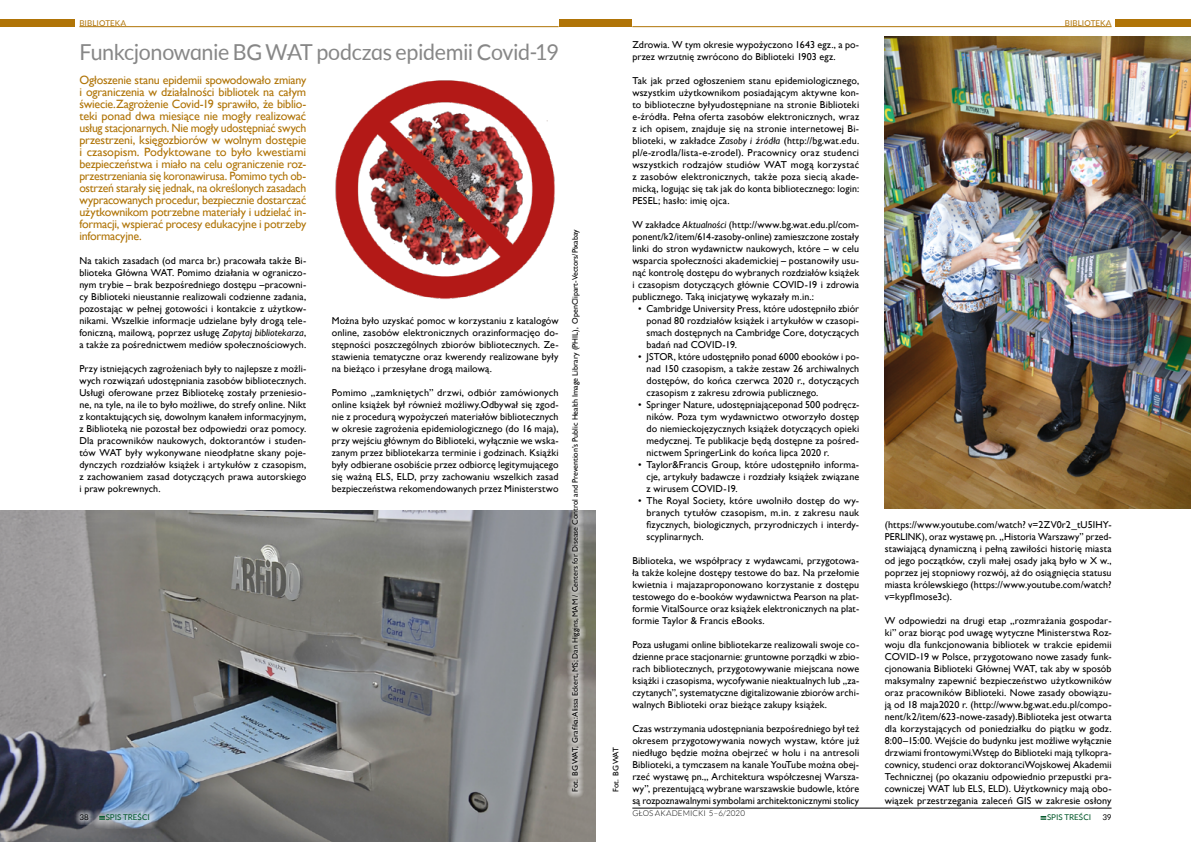
<style>
.page{position:relative;width:1191px;height:842px;background:#fff}
.page>*{position:absolute;margin:0;border:0;box-sizing:border-box;transform-origin:0 0}
.t1{font:22px "WA Tstyle";letter-spacing:-.02em;color:#878787}
.t2{font:12px/12px "Gill Sans";letter-spacing:-.02em;color:#b07407;text-align:justify}
.t3{font:10px/12px "Gill Sans";letter-spacing:.01em;color:#000;text-align:justify}
.t4{font:8px "Gill Sans";color:#000}
.t5{font:300 8px "WA Tstyle";letter-spacing:.015em;color:#000}
.t6{font:8px "WA Tstyle";color:#005628}
.t7{font:8px "WA Tstyle";letter-spacing:.01em;color:#b07407}
.t8{font:8px "WA Tstyle";color:#000}
.s1{font-style:italic}
</style>
<div class="page">
<hr style="left:632px;top:808px;width:479px;height:1px;background:#000">
<div style="left:1032px;top:804px;width:67px;height:24px;background:#fff"></div>
<svg style="left:1040px;top:816px;width:6px;height:4px"></svg>
<div style="left:1115px;top:19px;width:76px;height:8px;background:#b07407"></div>
<hr style="left:632px;top:26px;width:479px;height:1px;background:#b07407">
<div style="left:595px;top:19px;width:37px;height:8px;background:#b07407"></div>
<div style="left:558px;top:19px;width:37px;height:8px;background:#b07407"></div>
<hr style="left:79px;top:26px;width:479px;height:1px;background:#b07407">
<div style="left:0;top:19px;width:75px;height:8px;background:#b07407"></div>
<img style="left:884px;top:36px;width:307px;height:472px">
<img style="left:0;top:511px;width:595px;height:331px">
<svg style="left:74px;top:809px;width:17px;height:16px"></svg>
<img style="left:335px;top:80px;width:220px;height:219px">
<svg style="left:567px;top:510px;width:18px;height:287px;background:#a5a39d"></svg>
<svg style="left:91px;top:804px;width:67px;height:24px;background:#899bb1"></svg>
<svg style="left:99px;top:816px;width:6px;height:4px"></svg>
<p class="t7" style="left:79px;top:18px;width:48px">BIBLIOTEKA</p>
<p class="t7" style="left:1064px;top:18px;width:48px">BIBLIOTEKA</p>
<h1 class="t1" style="left:79px;top:39px;width:481px">Funkcjonowanie BG WAT podczas epidemii Covid-19</h1>
<p class="t2" style="left:79px;top:74px;width:228px">Ogłoszenie stanu epidemii spowodowało zmiany i ograniczenia w działalności bibliotek na całym świecie.Zagrożenie Covid-19 sprawiło, że biblio&shy;teki ponad dwa miesiące nie mogły realizować usług stacjonarnych. Nie mogły udostępniać swych przestrzeni, księgozbiorów w wolnym dostępie i czasopism. Podyktowane to było kwestiami bezpieczeństwa i miało na celu ograniczenie roz&shy;przestrzeniania się koronawirusa. Pomimo tych ob&shy;ostrzeń starały się jednak, na określonych zasadach wypracowanych procedur, bezpiecznie dostarczać użytkownikom potrzebne materiały i udzielać in&shy;formacji, wspierać procesy edukacyjne i potrzeby informacyjne.</p>
<p class="t3" style="left:79px;top:255px;width:228px">Na takich zasadach (od marca br.) pracowała także Bi&shy;blioteka Główna WAT. Pomimo działania w ograniczo&shy;nym trybie – brak bezpośredniego dostępu –pracowni&shy;cy Biblioteki nieustannie realizowali codzienne zadania, pozostając w pełnej gotowości i kontakcie z użytkow&shy;nikami. Wszelkie informacje udzielane były drogą tele&shy;foniczną, mailową, poprzez usługę <span class="s1">Zapytaj bibliotekarza</span>, a także za pośrednictwem mediów społecznościowych.</p>
<p class="t3" style="left:79px;top:363px;width:228px">Przy istniejących zagrożeniach były to najlepsze z możli&shy;wych rozwiązań udostępniania zasobów bibliotecznych.<br>Usługi oferowane przez Bibliotekę zostały przeniesio&shy;ne, na tyle, na ile to było możliwe, do strefy online. Nikt z kontaktujących się, dowolnym kanałem informacyjnym, z Biblioteką nie pozostał bez odpowiedzi oraz pomocy.<br>Dla pracowników naukowych, doktorantów i studen&shy;tów WAT były wykonywane nieodpłatne skany poje&shy;dynczych rozdziałów książek i artykułów z czasopism, z zachowaniem zasad dotyczących prawa autorskiego i praw pokrewnych.</p>
<p class="t3" style="left:332px;top:315px;width:228px">Można było uzyskać pomoc w korzystaniu z katalogów online, zasobów elektronicznych orazinformacjęo do&shy;stępności poszczególnych zbiorów bibliotecznych. Ze&shy;stawienia tematyczne oraz kwerendy realizowane były na bieżąco i przesyłane drogą mailową.</p>
<p class="t3" style="left:332px;top:387px;width:228px">Pomimo „zamkniętych” drzwi, odbiór zamówionych online książek był również możliwy.Odbywał się zgod&shy;nie z procedurą wypożyczeń materiałów bibliotecznych w okresie zagrożenia epidemiologicznego (do 16 maja), przy wejściu głównym do Biblioteki, wyłącznie we wska&shy;zanym przez bibliotekarza terminie i godzinach. Książki były odbierane osobiście przez odbiorcę legitymującego się ważną ELS, ELD, przy zachowaniu wszelkich zasad bezpieczeństwa rekomendowanych przez Ministerstwo</p>
<p class="t4" style="left:570px;top:792px;width:564px;rotate:-90deg">Fot. BGWAT, Grafika:Alissa Eckert, MS; Dan Higgins, MAM / Centers for Disease Control and Prevention’s Public Health Image Library (PHIL), OpenClipart-Vectors/Pixabay</p>
<p class="t4" style="left:611px;top:792px;width:46px;rotate:-90deg">Fot. BGWAT</p>
<p class="t3" style="left:632px;top:39px;width:228px">Zdrowia. W tym okresie wypożyczono 1643 egz., a po&shy;przez wrzutnię zwrócono do Biblioteki 1903 egz.</p>
<p class="t3" style="left:632px;top:75px;width:228px">Tak jak przed ogłoszeniem stanu epidemiologicznego, wszystkim użytkownikom posiadającym aktywne kon&shy;to biblioteczne byłyudostępniane na stronie Biblioteki e-źródła. Pełna oferta zasobów elektronicznych, wraz z ich opisem, znajduje się na stronie internetowej Bi&shy;blioteki, w zakładce <span class="s1">Zasoby i źródła</span> (http://bg.wat.edu. pl/e-zrodla/lista-e-zrodel). Pracownicy oraz studenci wszystkich rodzajów studiów WAT mogą korzystać z zasobów elektronicznych, także poza siecią akade&shy;micką, logując się tak jak do konta bibliotecznego: login:<br>PESEL; hasło: imię ojca.</p>
<p class="t3" style="left:632px;top:219px;width:228px">W zakładce <span class="s1">Aktualności</span> (http://www.bg.wat.edu.pl/com&shy;ponent/k2/item/614-zasoby-online) zamieszczone zostały linki do stron wydawnictw naukowych, które – w celu wsparcia społeczności akademickiej – postanowiły usu&shy;nąć kontrolę dostępu do wybranych rozdziałów książek i czasopism dotyczących głównie COVID-19 i zdrowia publicznego. Taką inicjatywę wykazały m.in.:</p>
<p class="t3" style="left:646px;top:303px;width:214px;text-indent:-8px">• Cambridge University Press, które udostępniło zbiór ponad 80 rozdziałów książek i artykułów w czasopi&shy;smach dostępnych na Cambridge Core, dotyczących badań nad COVID-19.</p>
<p class="t3" style="left:646px;top:351px;width:214px;text-indent:-8px">• JSTOR, które udostępniło ponad 6000 ebooków i po&shy;nad 150 czasopism, a także zestaw 26 archiwalnych dostępów, do końca czerwca 2020 r., dotyczących czasopism z zakresu zdrowia publicznego.</p>
<p class="t3" style="left:646px;top:399px;width:214px;text-indent:-8px">• Springer Nature, udostępniająceponad 500 podręcz&shy;ników. Poza tym wydawnictwo otworzyło dostęp do niemieckojęzycznych książek dotyczących opieki medycznej. Te publikacje będą dostępne za pośred&shy;nictwem SpringerLink do końca lipca 2020 r.</p>
<p class="t3" style="left:646px;top:459px;width:214px;text-indent:-9px">• Taylor&amp;Francis Group, które udostępniło informa&shy;cje, artykuły badawcze i rozdziały książek związane z wirusem COVID-19.</p>
<p class="t3" style="left:646px;top:495px;width:214px;text-indent:-9px">• The Royal Society, które uwolniło dostęp do wy&shy;branych tytułów czasopism, m.in. z zakresu nauk fizycznych, biologicznych, przyrodniczych i interdy&shy;scyplinarnych.</p>
<p class="t3" style="left:632px;top:555px;width:228px">Biblioteka, we współpracy z wydawcami, przygotowa&shy;ła także kolejne dostępy testowe do baz. Na przełomie kwietnia i majazaproponowano korzystanie z dostępu testowego do e-booków wydawnictwa Pearson na plat&shy;formie VitalSource oraz książek elektronicznych na plat&shy;formie Taylor &amp; Francis eBooks.</p>
<p class="t3" style="left:632px;top:639px;width:228px">Poza usługami online bibliotekarze realizowali swoje co&shy;dzienne prace stacjonarnie: gruntowne porządki w zbio&shy;rach bibliotecznych, przygotowywanie miejscana nowe książki i czasopisma, wycofywanie nieaktualnych lub „za&shy;czytanych”, systematyczne digitalizowanie zbiorów archi&shy;walnych Biblioteki oraz bieżące zakupy książek.</p>
<p class="t3" style="left:632px;top:723px;width:228px">Czas wstrzymania udostępniania bezpośredniego był też okresem przygotowywania nowych wystaw, które już niedługo będzie można obejrzeć w holu i na antresoli Biblioteki, a tymczasem na kanale YouTube można obej&shy;rzeć wystawę pn.,, Architektura współczesnej Warsza&shy;wy”, prezentującą wybrane warszawskie budowle, które są rozpoznawalnymi symbolami architektonicznymi stolicy</p>
<p class="t3" style="left:884px;top:519px;width:228px">(https://www.youtube.com/watch? v=2ZV0r2_tU5IHY-PERLINK), oraz wystawę pn. „Historia Warszawy” przed&shy;stawiającą dynamiczną i pełną zawiłości historię miasta od jego początków, czyli małej osady jaką było w X w., poprzez jej stopniowy rozwój, aż do osiągnięcia statusu miasta królewskiego (https://www.youtube.com/watch? v=kypfImose3c).</p>
<p class="t3" style="left:884px;top:615px;width:228px">W odpowiedzi na drugi etap „rozmrażania gospodar&shy;ki” oraz biorąc pod uwagę wytyczne Ministerstwa Roz&shy;woju dla funkcjonowania bibliotek w trakcie epidemii COVID-19 w Polsce, przygotowano nowe zasady funk&shy;cjonowania Biblioteki Głównej WAT, tak aby w sposób maksymalny zapewnić bezpieczeństwo użytkowników oraz pracowników Biblioteki. Nowe zasady obowiązu&shy;ją od 18 maja2020 r. (http://www.bg.wat.edu.pl/compo&shy;nent/k2/item/623-nowe-zasady).Biblioteka jest otwarta dla korzystających od poniedziałku do piątku w godz.<br>8:00–15:00. Wejście do budynku jest możliwe wyłącznie drzwiami frontowymi.Wstęp do Biblioteki mają tylkopra&shy;cownicy, studenci oraz doktoranciWojskowej Akademii Technicznej (po okazaniu odpowiednio przepustki pra&shy;cowniczej WAT lub ELS, ELD). Użytkownicy mają obo&shy;wiązek przestrzegania zaleceń GIS w zakresie osłony</p>
<p class="t8" style="left:79px;top:812px;width:11px">38</p>
<p class="t6" style="left:106px;top:813px;width:46px">SPIS TREŚCI</p>
<p class="t5" style="left:632px;top:809px;width:114px">GŁOS AKADEMICKI 5–6/2020</p>
<p class="t6" style="left:1047px;top:813px;width:46px">SPIS TREŚCI</p>
<p class="t8" style="left:1102px;top:812px;width:11px">39</p>
</div>
